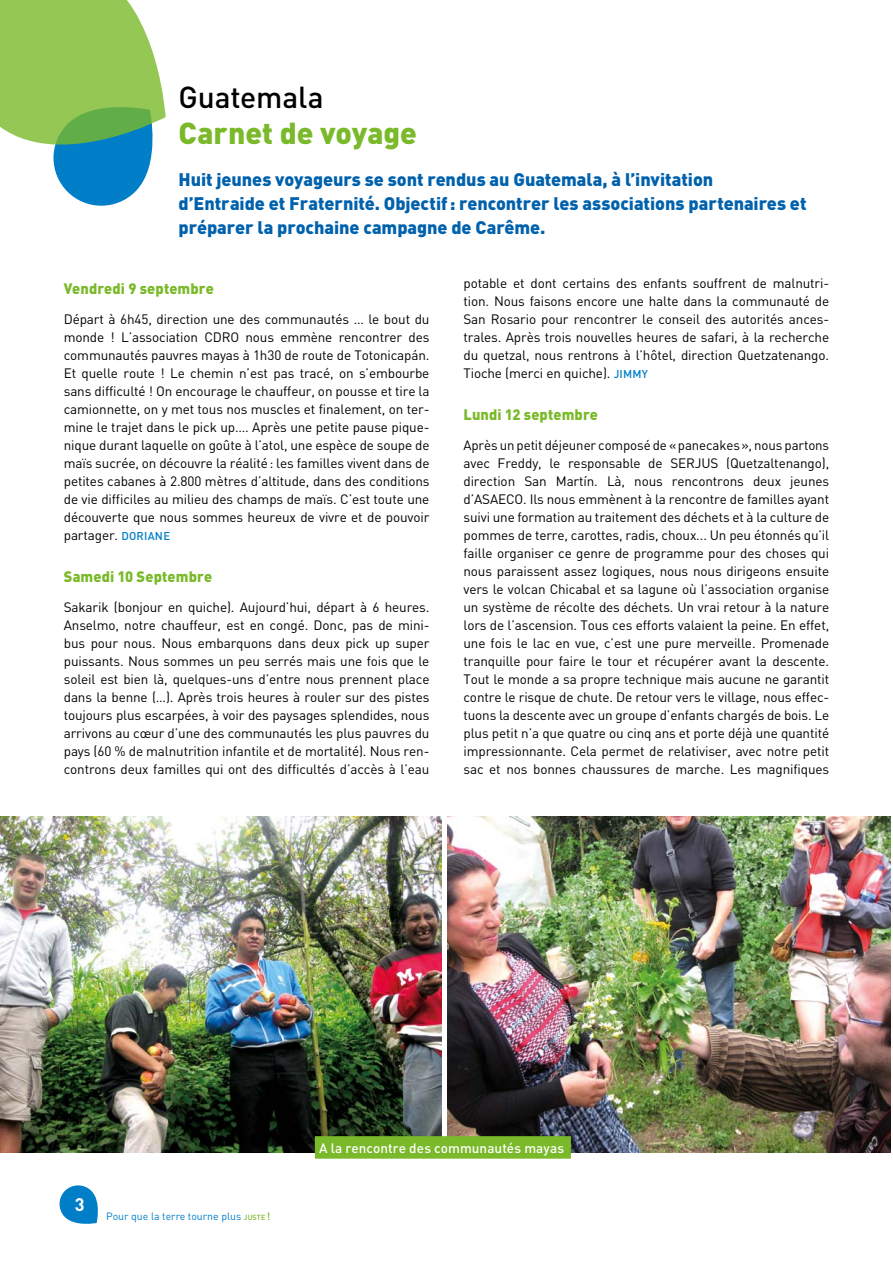
<style>
.page{position:relative;width:893px;height:1263px;background:#fff}
.page>*{position:absolute;margin:0;border:0;box-sizing:border-box;transform-origin:0 0}
.t1{font:900 30px "DIN Pro";color:#7ab929}
.t2{font:500 30px "DIN Pro";letter-spacing:-.005em;color:#000}
.t3{font:900 18px/24px "DIN Pro";letter-spacing:-.005em;color:#0061ad}
.t4{font:700 18px "DIN Pro";color:#fff}
.t5{font:900 15px "DIN Pro";letter-spacing:.01em;color:#7ab929}
.t6{font:13.5px/18px "DIN Pro";letter-spacing:-.01em;color:#000;text-align:justify}
.t7{font:500 13.5px "DIN Pro";letter-spacing:.005em;color:#fff}
.t8{font:500 11.25px "DIN Pro";color:#007ec7}
.t9{font:10.5px "DIN Pro";color:#007ec7}
.s1{font-weight:500;font-size:11.25px;color:#007ec7}
.s2{font-weight:500;font-size:7.35px;color:#7ab929}
.s3{font-weight:500;color:#7ab929}
</style>
<div class="page">
<svg style="left:59px;top:1185px;width:39px;height:39px"></svg>
<img style="left:447px;top:816px;width:443px;height:336px">
<img style="left:0;top:816px;width:442px;height:336px">
<svg style="left:0;top:817px;width:1px;height:336px"></svg>
<svg style="left:0;top:0;width:166px;height:206px"></svg>
<div style="left:315px;top:1136px;width:256px;height:23px;background:#7ab929"></div>
<h1 class="t2" style="left:179px;top:73px;width:147px">Guatemala</h1>
<h1 class="t1" style="left:179px;top:107px;width:240px">Carnet de voyage</h1>
<h2 class="t3" style="left:179px;top:165px;width:629px">Huit jeunes voyageurs se sont rendus au Guatemala, à l’invitation<br>d’Entraide et Fraternité. Objectif: rencontrer les associations partenaires et préparer la prochaine campagne de Carême.</h2>
<p class="t5" style="left:64px;top:276px;width:152px">Vendredi 9 septembre</p>
<p class="t6" style="left:64px;top:309px;width:367px">Départ à 6h45, direction une des communautés … le bout du monde ! L’association CDRO nous emmène rencontrer des communautés pauvres mayas à 1h30 de route de Totonicapán.<br>Et quelle route ! Le chemin n’est pas tracé, on s’embourbe sans difficulté ! On encourage le chauffeur, on pousse et tire la camionnette, on y met tous nos muscles et finalement, on ter&shy;mine le trajet dans le pick up…. Après une petite pause pique&shy;nique durant laquelle on goûte à l’atol, une espèce de soupe de maïs sucrée, on découvre la réalité: les familles vivent dans de petites cabanes à 2.800 mètres d’altitude, dans des conditions de vie difficiles au milieu des champs de maïs. C’est toute une découverte que nous sommes heureux de vivre et de pouvoir partager. <span class="s1">Doriane</span></p>
<p class="t5" style="left:64px;top:564px;width:150px">Samedi 10 Septembre</p>
<p class="t6" style="left:64px;top:597px;width:367px">Sakarik (bonjour en quiche). Aujourd’hui, départ à 6 heures.<br>Anselmo, notre chauffeur, est en congé. Donc, pas de mini&shy;bus pour nous. Nous embarquons dans deux pick up super puissants. Nous sommes un peu serrés mais une fois que le soleil est bien là, quelques-uns d’entre nous prennent place dans la benne (…). Après trois heures à rouler sur des pistes toujours plus escarpées, à voir des paysages splendides, nous arrivons au cœur d’une des communautés les plus pauvres du pays (60 % de malnutrition infantile et de mortalité). Nous ren&shy;controns deux familles qui ont des difficultés d’accès à l’eau</p>
<p class="t6" style="left:463px;top:273px;width:367px">potable et dont certains des enfants souffrent de malnutri&shy;tion. Nous faisons encore une halte dans la communauté de San Rosario pour rencontrer le conseil des autorités ances&shy;trales. Après trois nouvelles heures de safari, à la recherche du quetzal, nous rentrons à l’hôtel, direction Quetzatenango.<br>Tioche (merci en quiche). <span class="s1">Jimm</span></p>
<p class="t8" style="left:642px;top:365px;width:8px">y</p>
<p class="t5" style="left:463px;top:402px;width:136px">Lundi 12 septembre</p>
<p class="t6" style="left:463px;top:435px;width:367px">Après un petit déjeuner composé de «panecakes», nous partons avec Freddy, le responsable de SERJUS (Quetzaltenango), direction San Martín. Là, nous rencontrons deux jeunes d’ASAECO. Ils nous emmènent à la rencontre de familles ayant suivi une formation au traitement des déchets et à la culture de pommes de terre, carottes, radis, choux... Un peu étonnés qu’il faille organiser ce genre de programme pour des choses qui nous paraissent assez logiques, nous nous dirigeons ensuite vers le volcan Chicabal et sa lagune où l’association organise un système de récolte des déchets. Un vrai retour à la nature lors de l’ascension. Tous ces efforts valaient la peine. En effet, une fois le lac en vue, c’est une pure merveille. Promenade tranquille pour faire le tour et récupérer avant la descente.<br>Tout le monde a sa propre technique mais aucune ne garantit contre le risque de chute. De retour vers le village, nous effec&shy;tuons la descente avec un groupe d’enfants chargés de bois. Le plus petit n’a que quatre ou cinq ans et porte déjà une quantité impressionnante. Cela permet de relativiser, avec notre petit sac et nos bonnes chaussures de marche. Les magnifiques</p>
<h2 class="t4" style="left:75px;top:1190px;width:11px">3</h2>
<p class="t9" style="left:106px;top:1208px;width:166px">Pour que la terre tourne plus <span class="s2">JUSTE</span> <span class="s3">!</span></p>
<p class="t7" style="left:319px;top:1137px;width:247px">A la rencontre des communautés mayas</p>
</div>
